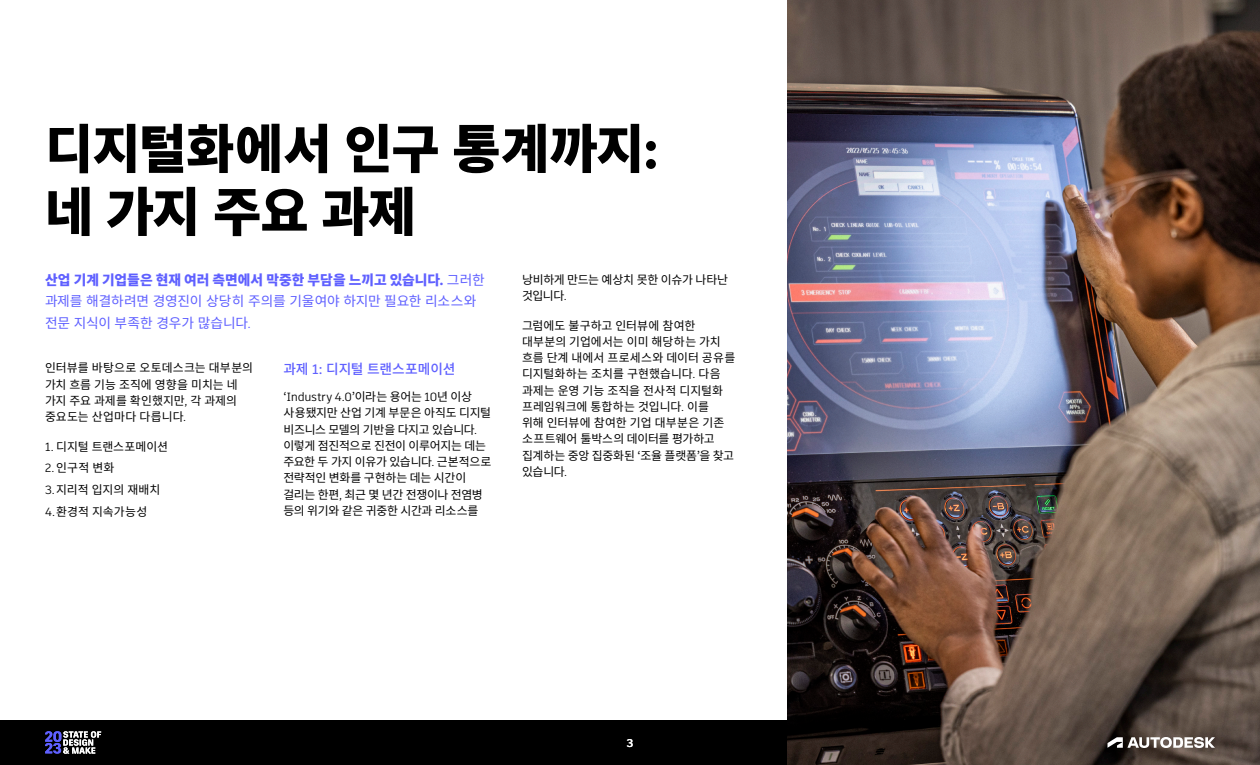
<style>
.page{position:relative;width:1260px;height:765px;background:#fff}
.page>*{position:absolute;margin:0;border:0;box-sizing:border-box;transform-origin:0 0}
.Headline_level_1_white{font:900 52.5px/63px "Noto Sans KR";letter-spacing:-.02em;color:#000}
.Body_text{font:13.75px/21.2px "Noto Sans KR";letter-spacing:-.01em;color:#5f60ff}
.Subhead_level_1{font:500 13.75px "Noto Sans KR";letter-spacing:-.01em;color:#5f60ff}
.Body_text-2{font:11.88px/16.2px "Noto Sans KR";letter-spacing:-.005em;color:#000}
.Body_text-3{font:11.88px/16.2px "Noto Sans KR";letter-spacing:-.025em;color:#000}
.Tradegraph{font:700 11.25px "Artifakt Element";color:#fff}
.s1{font-family:"Artifakt Legend";font-weight:800}
.s2{font-weight:900}
.s3{font-family:"Artifakt Element";font-weight:800}
.s4{font-family:"Artifakt Element"}
.s5{font-family:"Artifakt Element";font-weight:600}
</style>
<div class="page">
<div style="left:0;top:720px;width:1260px;height:45px;background:#000"></div>
<img style="left:788px;top:0;width:472px;height:765px">
<svg style="left:1108px;top:737px;width:107px;height:11px"></svg>
<svg style="left:45px;top:731px;width:56px;height:23px"></svg>
<p class="Headline_level_1_white" style="left:45px;top:118px;width:615px">디지털화에서 인구 통계까지<span class="s1">: </span>네 가지 주요 과제</p>
<p class="Body_text" style="left:45px;top:270px;width:441px"><span class="s2">산업 기계 기업들은 현재 여러 측면에서 막중한 부담을 느끼고 있습니다</span><span class="s3">.</span> 그러한 과제를 해결하려면 경영진이 상당히 주의를 기울여야 하지만 필요한 리소스와 전문 지식이 부족한 경우가 많습니다<span class="s4">.</span></p>
<p class="Body_text-2" style="left:45px;top:360px;width:210px">인터뷰를 바탕으로 오토데스크는 대부분의 가치 흐름 기능 조직에 영향을 미치는 네 가지 주요 과제를 확인했지만<span class="s4">,</span> 각 과제의 중요도는 산업마다 다릅니다<span class="s4">.</span></p>
<p class="Body_text-2" style="left:45px;top:439px;width:125px"><span class="s4">1.</span> 디지털 트랜스포메이션</p>
<p class="Body_text-2" style="left:45px;top:460px;width:71px"><span class="s4">2.</span> 인구적 변화</p>
<p class="Body_text-2" style="left:45px;top:482px;width:117px"><span class="s4">3.</span> 지리적 입지의 재배치</p>
<p class="Body_text-2" style="left:45px;top:504px;width:104px"><span class="s4">4.</span> 환경적 지속가능성</p>
<p class="Subhead_level_1" style="left:284px;top:361px;width:174px">과제 <span class="s5">1:</span> 디지털 트랜스포메이션</p>
<p class="Body_text-3" style="left:284px;top:389px;width:210px">ʻ<span class="s4">Industry 4.0</span>’이라는 용어는 <span class="s4">10</span>년 이상 사용됐지만 산업 기계 부문은 아직도 디지털 비즈니스 모델의 기반을 다지고 있습니다<span class="s4">. </span>이렇게 점진적으로 진전이 이루어지는 데는 주요한 두 가지 이유가 있습니다<span class="s4">.</span> 근본적으로 전략적인 변화를 구현하는 데는 시간이 걸리는 한편<span class="s4">,</span> 최근 몇 년간 전쟁이나 전염병 등의 위기와 같은 귀중한 시간과 리소스를</p>
<p class="Body_text-3" style="left:522px;top:272px;width:208px">낭비하게 만드는 예상치 못한 이슈가 나타난 것입니다<span class="s4">.</span></p>
<p class="Body_text-2" style="left:522px;top:318px;width:215px">그럼에도 불구하고 인터뷰에 참여한 대부분의 기업에서는 이미 해당하는 가치 흐름 단계 내에서 프로세스와 데이터 공유를 디지털화하는 조치를 구현했습니다<span class="s4">.</span> 다음 과제는 운영 기능 조직을 전사적 디지털화 프레임워크에 통합하는 것입니다<span class="s4">.</span> 이를<br>위해 인터뷰에 참여한 기업 대부분은 기존 소프트웨어 툴박스의 데이터를 평가하고 집계하는 중앙 집중화된 ʻ조율 플랫폼’을 찾고 있습니다<span class="s4">.</span></p>
<p class="Tradegraph" style="left:627px;top:735px;width:8px">3</p>
</div>
